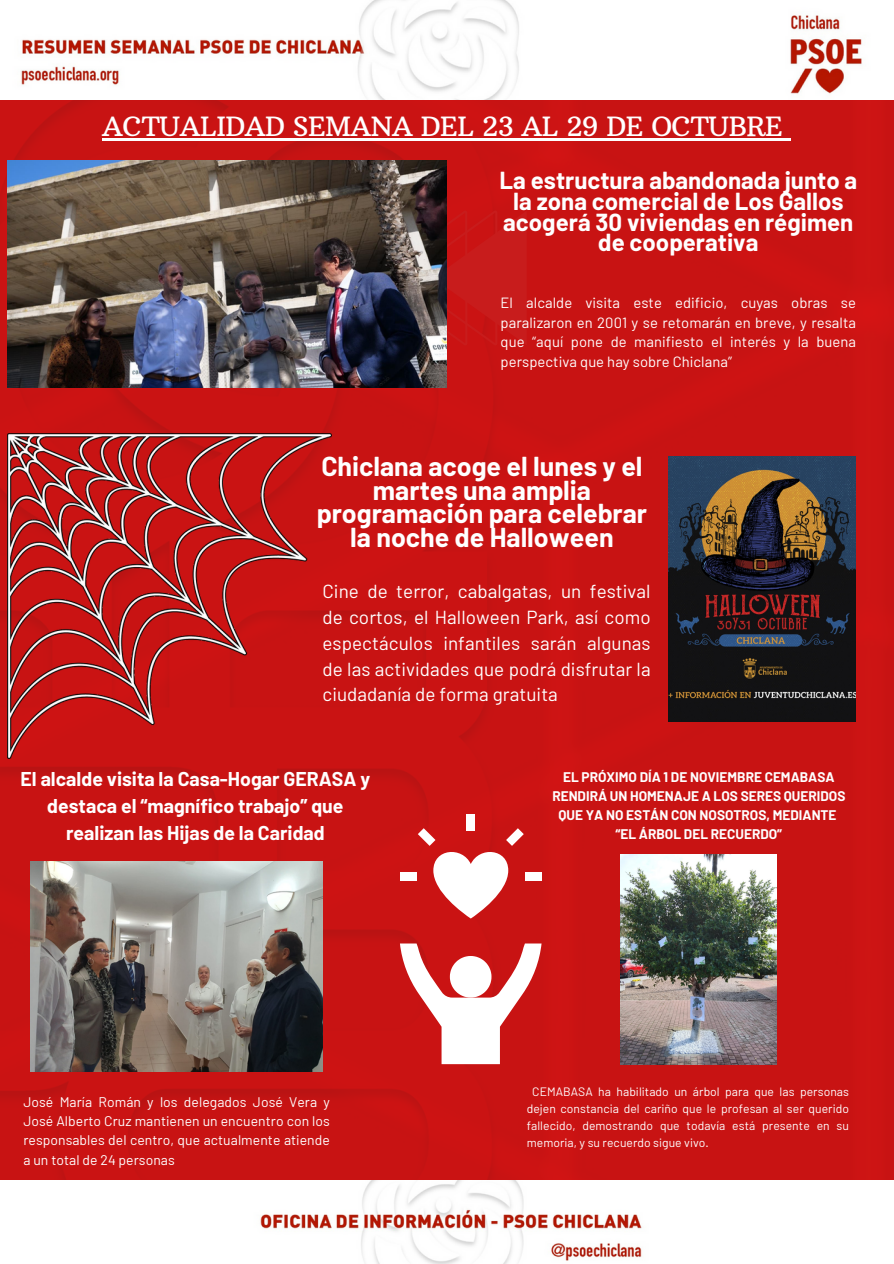
<style>
.page{position:relative;width:894px;height:1264px;background:#fff}
.page>*{position:absolute;margin:0;border:0;box-sizing:border-box;transform-origin:0 0}
.t1{font:27px "Arbutus Slab";letter-spacing:-.02em;color:#fff}
.t2{font:700 26.7px/23.7px "Barlow";color:#fff;text-align:center}
.t3{font:700 24px/21px "Barlow";color:#fff;text-align:center}
.t4{font:700 19.5px/27px "Barlow";color:#fff;text-align:center}
.t5{font:18.9px/26px "Barlow";letter-spacing:.005em;color:#fff;text-align:justify}
.t6{font:14.85px/19.6px "Barlow";letter-spacing:.005em;color:#fff;text-align:justify}
.t7{font:13.95px/19.2px "Barlow";letter-spacing:.005em;color:#fff;text-align:justify}
.t8{font:700 13.65px/18.9px "Barlow";color:#fff;text-align:center}
.t9{font:12.15px/16.6px "Barlow";letter-spacing:.005em;color:#fff;text-align:justify}
</style>
<div class="page">
<div style="left:0;top:99px;width:893px;height:1081px;background:#c81313"></div>
<img style="left:260px;top:1180px;width:382px;height:83px">
<img style="left:21px;top:0;width:841px;height:99px">
<svg style="left:446px;top:210px;width:80px;height:135px;background:#c41919"></svg>
<img style="left:7px;top:160px;width:439px;height:227px">
<img style="left:31px;top:861px;width:291px;height:210px">
<img style="left:668px;top:456px;width:187px;height:265px">
<img style="left:620px;top:854px;width:156px;height:210px">
<img style="left:7px;top:434px;width:324px;height:324px">
<svg style="left:400px;top:943px;width:141px;height:121px"></svg>
<div style="left:524px;top:872px;width:17px;height:9px;background:#fff"></div>
<div style="left:400px;top:872px;width:16px;height:9px;background:#fff"></div>
<div style="left:466px;top:814px;width:9px;height:17px;background:#fff"></div>
<svg style="left:417px;top:828px;width:106px;height:90px"></svg>
<hr style="left:102px;top:138px;width:680px;height:2px;background:#fff">
<svg style="left:782px;top:138px;width:8px;height:2px"></svg>
<p class="t1" style="left:102px;top:109px;width:682px">ACTUALIDAD SEMANA DEL 23 AL 29 DE OCTUBRE</p>
<p class="t3" style="left:499px;top:168px;width:359px">La estructura abandonada junto a la zona comercial de Los Gallos acogerá 30 viviendas en régimen de cooperativa</p>
<p class="t6" style="left:500px;top:292px;width:357px">El alcalde visita este edificio, cuyas obras se paralizaron en 2001 y se retomarán en breve, y resalta que “aquí pone de manifiesto el interés y la buena perspectiva que hay sobre Chiclana”</p>
<p class="t2" style="left:317px;top:453px;width:332px">Chiclana acoge el lunes y el martes una amplia programación para celebrar la noche de Halloween</p>
<p class="t5" style="left:322px;top:577px;width:329px">Cine de terror, cabalgatas, un festival de cortos, el Halloween Park, así como espectáculos infantiles sarán algunas de las actividades que podrá disfrutar la ciudadanía de forma gratuita</p>
<p class="t4" style="left:21px;top:764px;width:351px">El alcalde visita la Casa-Hogar GERASA y destaca el “magnífico trabajo” que realizan las Hijas de la Caridad</p>
<p class="t7" style="left:23px;top:1091px;width:308px">José María Román y los delegados José Vera y José Alberto Cruz mantienen un encuentro con los responsables del centro, que actualmente atiende a un total de 24 personas</p>
<p class="t8" style="left:552px;top:767px;width:294px">EL PRÓXIMO DÍA 1 DE NOVIEMBRE CEMABASA<br>RENDIRÁ UN HOMENAJE A LOS SERES QUERIDOS<br>QUE YA NO ESTÁN CON NOSOTROS, MEDIANTE</p>
<p class="t8" style="left:615px;top:824px;width:168px">“EL ÁRBOL DEL RECUERDO”</p>
<p class="t9" style="left:526px;top:1083px;width:323px;text-indent:5px">CEMABASA ha habilitado un árbol para que las personas dejen constancia del cariño que le profesan al ser querido fallecido, demostrando que todavía está presente en su memoria, y su recuerdo sigue vivo.</p>
</div>
